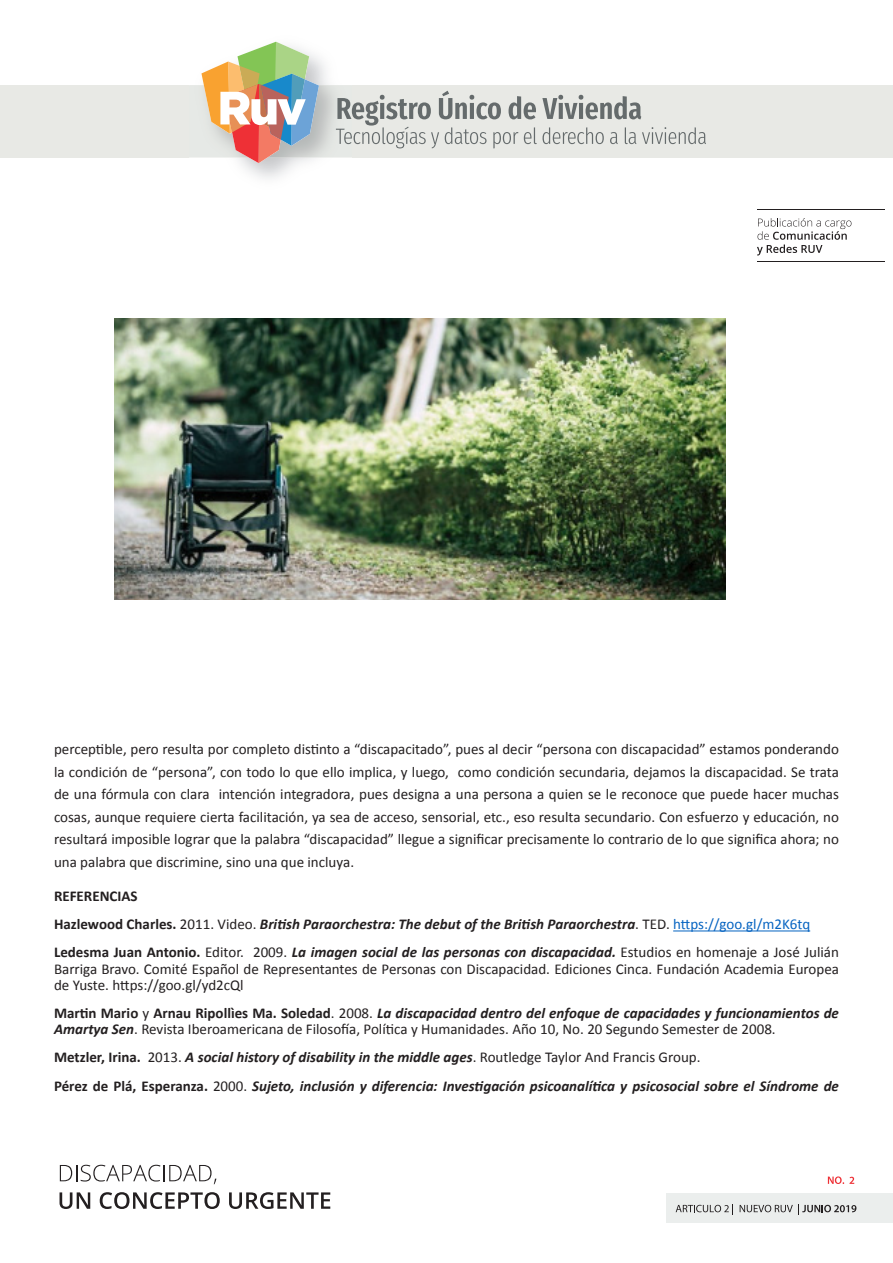
<style>
.page{position:relative;width:893px;height:1263px;background:#fff}
.page>*{position:absolute;margin:0;border:0;box-sizing:border-box;transform-origin:0 0}
.t1{font:15px/22.5px "Calibri";color:#231f20;text-align:justify}
.t2{font:italic 700 15px "Calibri";color:#231f20}
.t3{font:700 15px "Calibri";color:#231f20}
.s1{font-style:normal}
.s2{font-weight:400;font-style:normal}
.s3{font-weight:400;font-style:normal;color:#0563c1}
.s4{font-weight:700}
.s5{font-weight:700;font-style:italic}
</style>
<div class="page">
<div style="left:0;top:85px;width:893px;height:72px;background:#e8e9e5"></div>
<svg style="left:201px;top:42px;width:118px;height:121px"></svg>
<svg style="left:336px;top:91px;width:370px;height:57px"></svg>
<div style="left:666px;top:1193px;width:227px;height:29px;background:#ebeeed"></div>
<svg style="left:676px;top:1204px;width:57px;height:11px"></svg>
<svg style="left:740px;top:1204px;width:116px;height:11px"></svg>
<svg style="left:828px;top:1176px;width:26px;height:8px"></svg>
<svg style="left:757px;top:218px;width:94px;height:37px"></svg>
<hr style="left:757px;top:261px;width:127px;height:1px;background:#231f20">
<hr style="left:757px;top:209px;width:127px;height:1px;background:#231f20">
<svg style="left:60px;top:1165px;width:156px;height:19px"></svg>
<svg style="left:60px;top:1192px;width:30px;height:17px"></svg>
<svg style="left:100px;top:1192px;width:120px;height:17px"></svg>
<svg style="left:229px;top:1192px;width:101px;height:17px"></svg>
<hr style="left:673px;top:930px;width:137px;height:1px;background:#0563c1">
<img style="left:114px;top:319px;width:612px;height:280px">
<p class="t1" style="left:54px;top:737px;width:786px">perceptible, pero resulta por completo distinto a “discapacitado”, pues al decir “persona con discapacidad” estamos ponderando la condición de “persona”, con todo lo que ello implica, y luego, como condición secundaria, dejamos la discapacidad. Se trata de una fórmula con clara intención integradora, pues designa a una persona a quien se le reconoce que puede hacer muchas cosas, aunque requiere cierta facilitación, ya sea de acceso, sensorial, etc., eso resulta secundario. Con esfuerzo y educación, no resultará imposible lograr que la palabra “discapacidad” llegue a significar precisamente lo contrario de lo que significa ahora; no una palabra que discrimine, sino una que incluya.</p>
<p class="t3" style="left:54px;top:885px;width:85px">REFERENCIAS</p>
<p class="t2" style="left:54px;top:915px;width:758px"><span class="s1">Hazlewood Charles.</span> <span class="s2">2011. Video.</span> British Paraorchestra: The debut of the British Paraorchestra<span class="s2">. TED.</span> <span class="s3">https://goo.gl/m2K6tq</span></p>
<p class="t1" style="left:54px;top:944px;width:786px;line-height:16.2px"><span class="s4">Ledesma Juan Antonio.</span> Editor. 2009. <span class="s5">La imagen social de las personas con discapacidad.</span> Estudios en homenaje a José Julián Barriga Bravo. Comité Español de Representantes de Personas con Discapacidad. Ediciones Cinca. Fundación Academia Europea de Yuste. https://goo.gl/yd2cQl</p>
<p class="t1" style="left:54px;top:1004px;width:786px;line-height:16.2px"><span class="s4">Martin Mario</span> y <span class="s4">Arnau Ripollìes Ma. Soledad</span>. 2008. <span class="s5">La discapacidad dentro del enfoque de capacidades y funcionamientos de<br>Amartya Sen</span>. Revista Iberoamericana de Filosofía, Política y Humanidades. Año 10, No. 20 Segundo Semester de 2008.</p>
<p class="t2" style="left:54px;top:1048px;width:648px"><span class="s1">Metzler, Irina.</span> <span class="s2">2013.</span> A social history of disability in the middle ages<span class="s2">. Routledge Taylor And Francis Group.</span></p>
<p class="t2" style="left:54px;top:1076px;width:786px"><span class="s1">Pérez de Plá, Esperanza.</span> <span class="s2">2000.</span> Sujeto, inclusión y diferencia: Investigación psicoanalítica y psicosocial sobre el Síndrome de</p>
</div>
